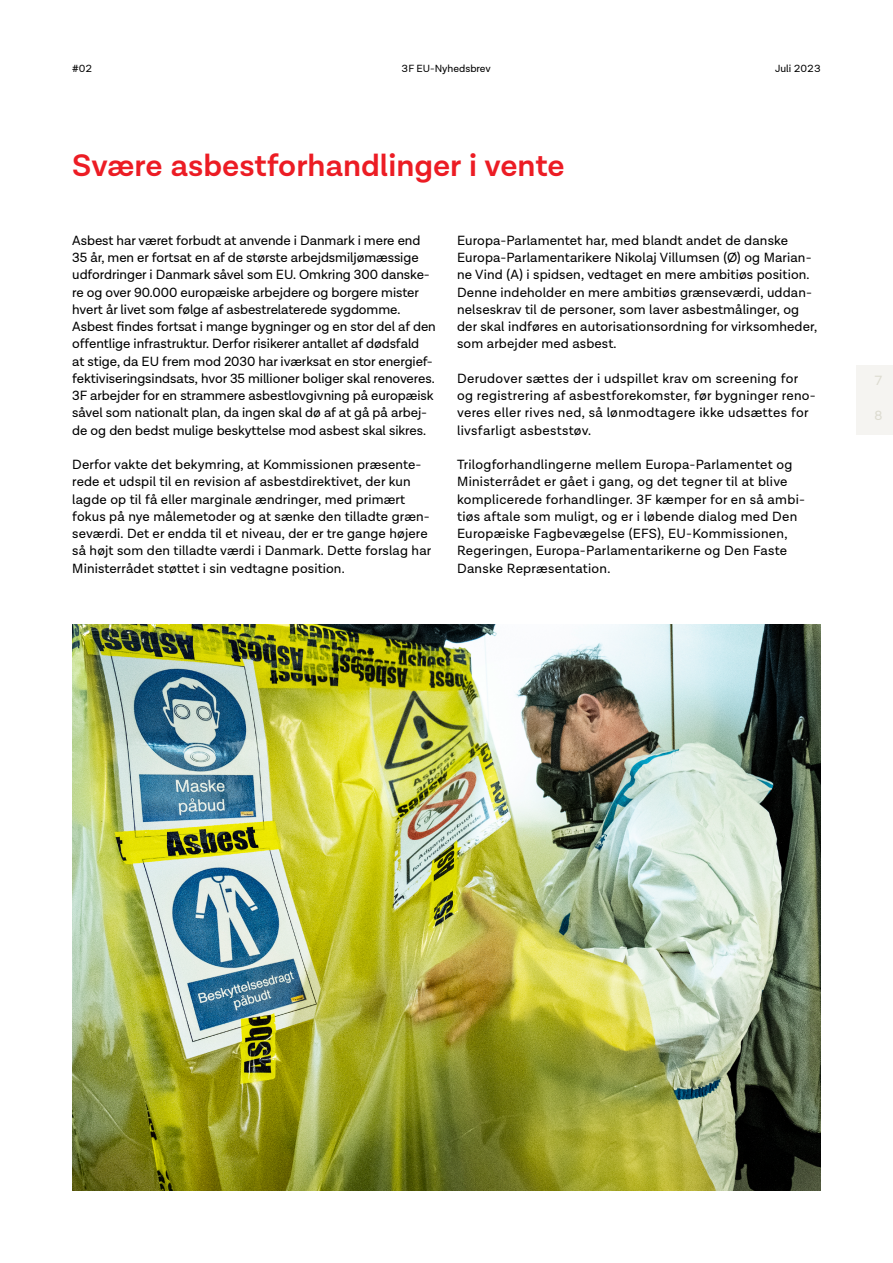
<style>
.page{position:relative;width:893px;height:1263px;background:#fff}
.page>*{position:absolute;margin:0;border:0;box-sizing:border-box;transform-origin:0 0}
.t1{font:600 31.5px "Lota Grotesque";color:#ec1c24}
.t2{font:13.5px/17.2px "Lota Grotesque";letter-spacing:.01em;color:#000}
.t3{font:13.5px "Lota Grotesque";color:#dcdbd0}
.t4{font:10.5px "Lota Grotesque";color:#000}
</style>
<div class="page">
<img style="left:72px;top:624px;width:749px;height:567px">
<div style="left:856px;top:366px;width:37px;height:34px;background:#f5f4f1"></div>
<div style="left:856px;top:400px;width:37px;height:35px;background:#f5f4f1"></div>
<p class="t4" style="left:72px;top:63px;width:22px">#02</p>
<p class="t4" style="left:402px;top:63px;width:91px">3F EU-Nyhedsbrev</p>
<p class="t4" style="left:775px;top:63px;width:47px">Juli 2023</p>
<h1 class="t1" style="left:72px;top:147px;width:494px">Svære asbestforhandlinger i vente</h1>
<p class="t2" style="left:72px;top:232px;width:365px">Asbest har været forbudt at anvende i Danmark i mere end 35 år, men er fortsat en af de største arbejdsmiljømæssige udfordringer i Danmark såvel som EU. Omkring 300 danske&shy;re og over 90.000 europæiske arbejdere og borgere mister hvert år livet som følge af asbestrelaterede sygdomme.<br>Asbest findes fortsat i mange bygninger og en stor del af den offentlige infrastruktur. Derfor risikerer antallet af dødsfald<br>at stige, da EU frem mod 2030 har iværksat en stor energief&shy;fektiviseringsindsats, hvor 35 millioner boliger skal renoveres.<br>3F arbejder for en strammere asbestlovgivning på europæisk såvel som nationalt plan, da ingen skal dø af at gå på arbej&shy;de og den bedst mulige beskyttelse mod asbest skal sikres.</p>
<p class="t2" style="left:72px;top:456px;width:361px">Derfor vakte det bekymring, at Kommissionen præsente&shy;rede et udspil til en revision af asbestdirektivet, der kun lagde op til få eller marginale ændringer, med primært fokus på nye målemetoder og at sænke den tilladte græn&shy;seværdi. Det er endda til et niveau, der er tre gange højere så højt som den tilladte værdi i Danmark. Dette forslag har Ministerrådet støttet i sin vedtagne position.</p>
<p class="t2" style="left:457px;top:232px;width:362px">Europa-Parlamentet har, med blandt andet de danske Europa-Parlamentarikere Nikolaj Villumsen (Ø) og Marian&shy;ne Vind (A) i spidsen, vedtaget en mere ambitiøs position.<br>Denne indeholder en mere ambitiøs grænseværdi, uddan&shy;nelseskrav til de personer, som laver asbestmålinger, og der skal indføres en autorisationsordning for virksomheder, som arbejder med asbest.</p>
<p class="t2" style="left:457px;top:370px;width:360px">Derudover sættes der i udspillet krav om screening for og registrering af asbestforekomster, før bygninger reno&shy;veres eller rives ned, så lønmodtagere ikke udsættes for livsfarligt asbeststøv.</p>
<p class="t2" style="left:457px;top:456px;width:349px">Trilogforhandlingerne mellem Europa-Parlamentet og Ministerrådet er gået i gang, og det tegner til at blive komplicerede forhandlinger. 3F kæmper for en så ambi&shy;tiøs aftale som muligt, og er i løbende dialog med Den Europæiske Fagbevægelse (EFS), EU-Kommissionen, Regeringen, Europa-Parlamentarikerne og Den Faste Danske Repræsentation.</p>
<p class="t3" style="left:874px;top:373px;width:10px">7</p>
<p class="t3" style="left:874px;top:408px;width:10px">8</p>
</div>
